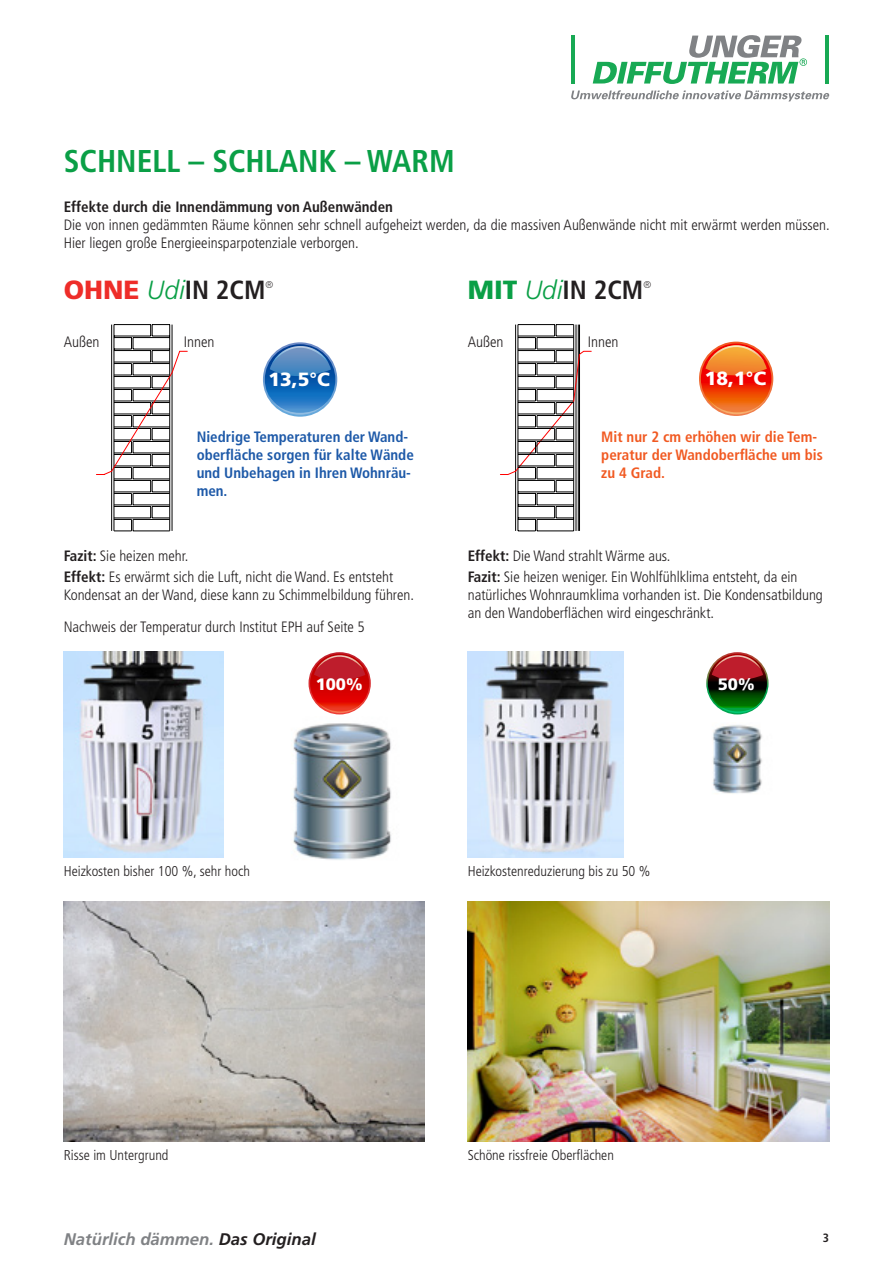
<style>
.page{position:relative;width:893px;height:1263px;background:#fff}
.page>*{position:absolute;margin:0;border:0;box-sizing:border-box;transform-origin:0 0}
.t1{font:700 condensed 31.5px "Frutiger";color:#0a9f46}
.t2{font:700 condensed 26.25px "Frutiger";color:#231f20}
.t3{font:900 19.05px "Frutiger";color:#fff}
.t4{font:italic 700 16.8px "Frutiger";color:#808285}
.t5{font:900 16.5px "Frutiger";color:#fff}
.t6{font:300 condensed 15.15px "Frutiger";color:#231f20}
.t7{font:300 condensed 15px/18px "Frutiger";color:#231f20}
.t8{font:700 condensed 15px/18px "Frutiger";color:#1d59a8}
.t9{font:700 condensed 15px/18px "Frutiger";color:#f15921}
.t10{font:700 condensed 15px "Frutiger";color:#231f20}
.t11{font:300 condensed 14.25px "Frutiger";color:#231f20}
.t12{font:700 condensed 12px "Frutiger";color:#231f20}
.t13{font:300 condensed 9.75px "Frutiger";color:#231f20}
.s1{font-weight:900;font-stretch:normal;color:#ee2d29}
.s2{font-weight:300;font-style:italic;font-stretch:normal;color:#0a9f46}
.s3{font-weight:900;font-stretch:normal;color:#0a9f46}
.s4{font-weight:700}
.s5{color:#231f20}
</style>
<div class="page">
<hr style="left:825px;top:35px;width:3px;height:48px;background:#18a954">
<hr style="left:571px;top:35px;width:3px;height:48px;background:#18a954">
<svg style="left:571px;top:90px;width:258px;height:11px"></svg>
<svg style="left:593px;top:35px;width:214px;height:49px"></svg>
<svg style="left:308px;top:652px;width:63px;height:62px"></svg>
<svg style="left:310px;top:654px;width:59px;height:59px"></svg>
<svg style="left:314px;top:696px;width:51px;height:17px"></svg>
<svg style="left:314px;top:655px;width:51px;height:32px;background:#c72931"></svg>
<svg style="left:706px;top:652px;width:62px;height:62px"></svg>
<svg style="left:708px;top:654px;width:59px;height:59px"></svg>
<svg style="left:712px;top:696px;width:51px;height:17px"></svg>
<svg style="left:712px;top:655px;width:51px;height:32px;background:#912b31"></svg>
<svg style="left:263px;top:342px;width:74px;height:75px"></svg>
<svg style="left:265px;top:344px;width:70px;height:71px"></svg>
<svg style="left:269px;top:395px;width:61px;height:20px"></svg>
<svg style="left:270px;top:346px;width:61px;height:30px;background:#5a8dc2"></svg>
<img style="left:64px;top:902px;width:361px;height:239px">
<img style="left:468px;top:652px;width:155px;height:206px">
<img style="left:64px;top:652px;width:159px;height:206px">
<img style="left:468px;top:902px;width:361px;height:239px">
<svg style="left:96px;top:324px;width:92px;height:208px"></svg>
<svg style="left:500px;top:324px;width:92px;height:208px"></svg>
<img style="left:293px;top:723px;width:98px;height:137px">
<img style="left:712px;top:725px;width:50px;height:69px">
<svg style="left:699px;top:342px;width:74px;height:74px"></svg>
<svg style="left:701px;top:344px;width:70px;height:70px"></svg>
<svg style="left:705px;top:394px;width:62px;height:20px"></svg>
<svg style="left:705px;top:345px;width:62px;height:39px;background:#f26832"></svg>
<p class="t1" style="left:64px;top:143px;width:392px">SCHNELL – SCHLANK – WARM</p>
<p class="t10" style="left:64px;top:198px;width:331px">Effekte durch die Innendämmung von Außenwänden</p>
<p class="t7" style="left:64px;top:216px;width:768px">Die von innen gedämmten Räume können sehr schnell aufgeheizt werden, da die massiven Außenwände nicht mit erwärmt werden müssen.<br>Hier liegen große Energieeinsparpotenziale verborgen.</p>
<p class="t2" style="left:64px;top:274px;width:203px"><span class="s1">OHNE</span> <span class="s2">Udi</span>IN 2CM</p>
<p class="t13" style="left:266px;top:279px;width:9px">®</p>
<p class="t2" style="left:468px;top:274px;width:177px"><span class="s3">MIT</span> <span class="s2">Udi</span>IN 2CM</p>
<p class="t13" style="left:643px;top:279px;width:9px">®</p>
<p class="t6" style="left:64px;top:333px;width:37px">Außen</p>
<p class="t6" style="left:184px;top:333px;width:32px">Innen</p>
<p class="t6" style="left:468px;top:333px;width:37px">Außen</p>
<p class="t6" style="left:588px;top:333px;width:32px">Innen</p>
<p class="t3" style="left:269px;top:368px;width:63px">13,5°C</p>
<p class="t3" style="left:705px;top:367px;width:63px">18,1°C</p>
<p class="t8" style="left:197px;top:428px;width:219px">Niedrige Temperaturen der Wand&shy;oberfläche sorgen für kalte Wände und Unbehagen in Ihren Wohnräu&shy;men.</p>
<p class="t9" style="left:601px;top:428px;width:223px">Mit nur 2 cm erhöhen wir die Tem&shy;peratur der Wandoberfläche um bis zu 4 Grad.</p>
<p class="t7" style="left:64px;top:547px;width:126px"><span class="s4">Fazit:</span> Sie heizen mehr.</p>
<p class="t7" style="left:64px;top:568px;width:352px"><span class="s4">Effekt:</span> Es erwärmt sich die Luft, nicht die Wand. Es entsteht<br>Kondensat an der Wand, diese kann zu Schimmelbildung führen.</p>
<p class="t7" style="left:64px;top:618px;width:303px">Nachweis der Temperatur durch Institut EPH auf Seite 5</p>
<p class="t7" style="left:468px;top:547px;width:204px"><span class="s4">Effekt:</span> Die Wand strahlt Wärme aus.</p>
<p class="t7" style="left:468px;top:568px;width:357px"><span class="s4">Fazit:</span> Sie heizen weniger. Ein Wohlfühlklima entsteht, da ein natürliches Wohnraumklima vorhanden ist. Die Kondensatbildung an den Wandoberflächen wird eingeschränkt.</p>
<p class="t5" style="left:316px;top:674px;width:48px">100%</p>
<p class="t5" style="left:718px;top:674px;width:38px">50%</p>
<p class="t11" style="left:64px;top:863px;width:188px">Heizkosten bisher 100 %, sehr hoch</p>
<p class="t11" style="left:468px;top:863px;width:184px">Heizkostenreduzierung bis zu 50 %</p>
<p class="t11" style="left:64px;top:1147px;width:106px">Risse im Untergrund</p>
<p class="t11" style="left:468px;top:1147px;width:148px">Schöne rissfreie Oberflächen</p>
<p class="t4" style="left:64px;top:1229px;width:254px">Natürlich dämmen. <span class="s5">Das Original</span></p>
<p class="t12" style="left:823px;top:1231px;width:8px">3</p>
</div>
